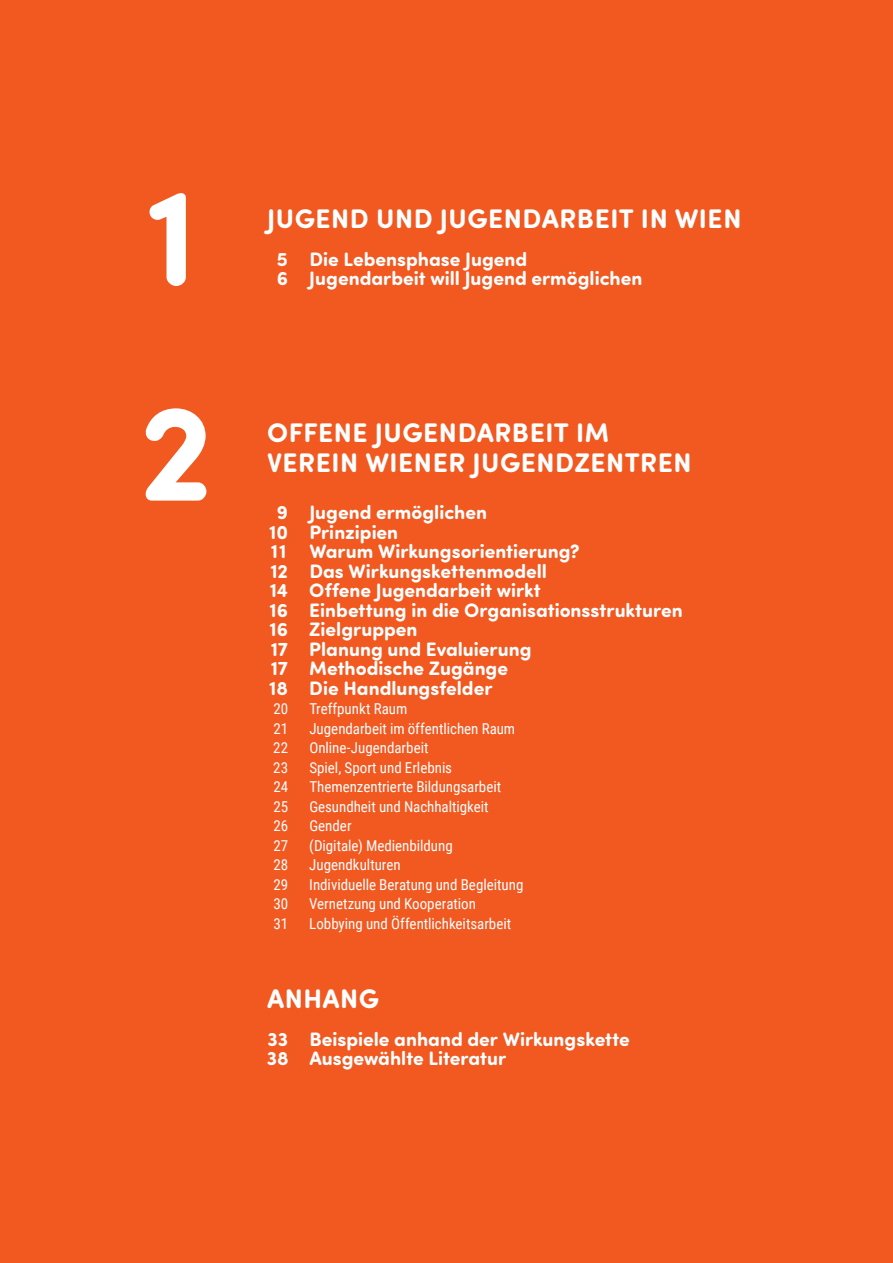
<style>
.page{position:relative;width:893px;height:1263px;background:#f15921}
.page>*{position:absolute;margin:0;border:0;box-sizing:border-box;transform-origin:0 0}
.t1{font:700 138px/215.2px "Sofia Pro Soft";color:#fff}
.t2{font:700 27px/30px "Sofia Pro Soft";letter-spacing:.02em;color:#fff}
.t3{font:700 19.5px/19.5px "Sofia Pro Soft";color:#fff}
.t4{font:15px "Roboto Condensed";color:#fff}
</style>
<div class="page">
<h1 class="t1" style="left:139px;top:121px;width:77px">1<br>2</h1>
<h2 class="t2" style="left:267px;top:202px;width:476px">JUGEND UND JUGENDARBEIT IN WIEN</h2>
<p class="t3" style="left:277px;top:248px;width:367px">5 Die Lebensphase Jugend<br>6 Jugendarbeit will Jugend ermöglichen</p>
<h2 class="t2" style="left:267px;top:416px;width:426px">OFFENE JUGENDARBEIT IM<br>VEREIN WIENER JUGENDZENTREN</h2>
<p class="t3" style="left:269px;top:502px;width:415px;text-indent:8px">9 Jugend ermöglichen<br>10 Prinzipien<br>11 Warum Wirkungsorientierung?<br>12 Das Wirkungskettenmodell<br>14 Offene Jugendarbeit wirkt<br>16 Einbettung in die Organisationsstrukturen<br>16 Zielgruppen<br>17 Planung und Evaluierung<br>17 Methodische Zugänge<br>18 Die Handlungsfelder</p>
<p class="t4" style="left:273px;top:698px;width:16px">20</p>
<p class="t4" style="left:309px;top:698px;width:99px">Treffpunkt Raum</p>
<p class="t4" style="left:274px;top:718px;width:16px">21</p>
<p class="t4" style="left:309px;top:718px;width:207px">Jugendarbeit im öffentlichen Raum</p>
<p class="t4" style="left:273px;top:737px;width:16px">22</p>
<p class="t4" style="left:309px;top:737px;width:121px">Online-Jugendarbeit</p>
<p class="t4" style="left:273px;top:757px;width:16px">23</p>
<p class="t4" style="left:309px;top:757px;width:144px">Spiel, Sport und Erlebnis</p>
<p class="t4" style="left:274px;top:776px;width:16px">24</p>
<p class="t4" style="left:309px;top:776px;width:193px">Themenzentrierte Bildungsarbeit</p>
<p class="t4" style="left:273px;top:796px;width:16px">25</p>
<p class="t4" style="left:309px;top:796px;width:181px">Gesundheit und Nachhaltigkeit</p>
<p class="t4" style="left:274px;top:815px;width:16px">26</p>
<p class="t4" style="left:309px;top:815px;width:44px">Gender</p>
<p class="t4" style="left:273px;top:835px;width:16px">27</p>
<p class="t4" style="left:309px;top:835px;width:145px">(Digitale) Medienbildung</p>
<p class="t4" style="left:273px;top:854px;width:16px">28</p>
<p class="t4" style="left:309px;top:854px;width:93px">Jugendkulturen</p>
<p class="t4" style="left:273px;top:874px;width:16px">29</p>
<p class="t4" style="left:309px;top:874px;width:216px">Individuelle Beratung und Begleitung</p>
<p class="t4" style="left:273px;top:893px;width:16px">30</p>
<p class="t4" style="left:309px;top:893px;width:168px">Vernetzung und Kooperation</p>
<p class="t4" style="left:274px;top:913px;width:16px">31</p>
<p class="t4" style="left:309px;top:913px;width:204px">Lobbying und Öffentlichkeitsarbeit</p>
<h2 class="t2" style="left:267px;top:982px;width:113px">ANHANG</h2>
<p class="t3" style="left:267px;top:1028px;width:365px">33 Beispiele anhand der Wirkungskette<br>38 Ausgewählte Literatur</p>
</div>
